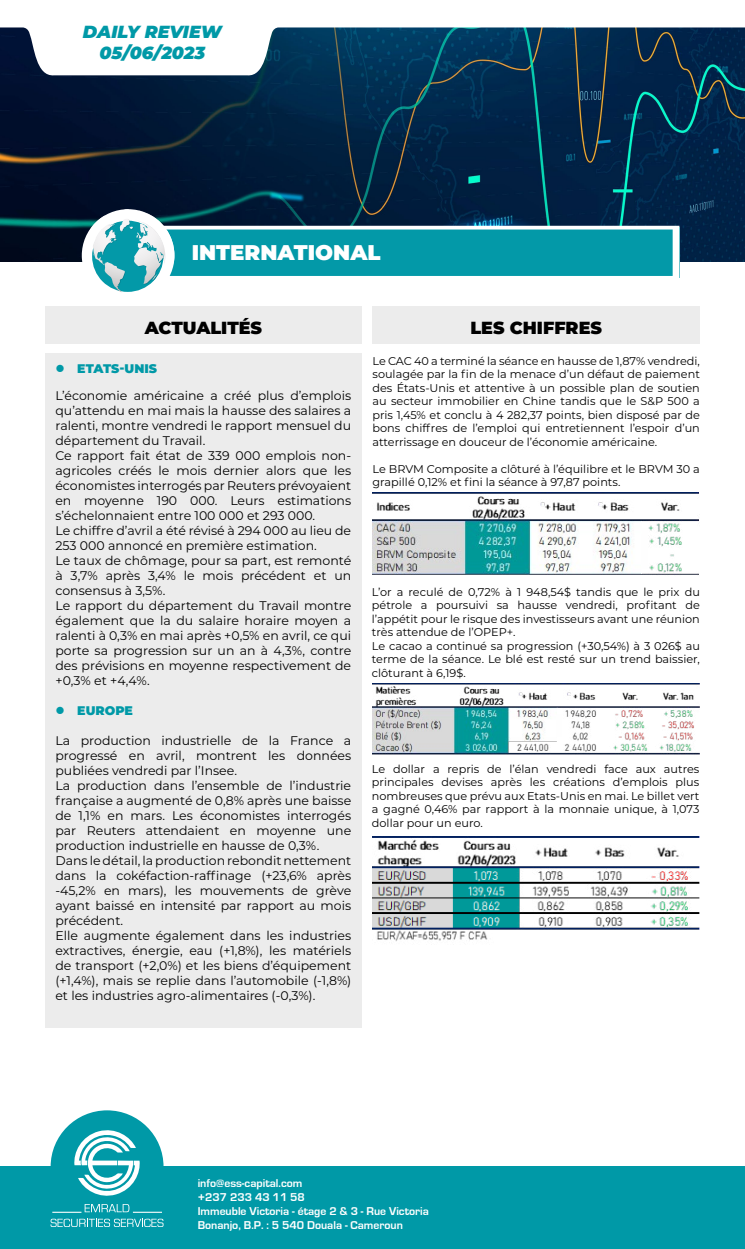
<style>
.page{position:relative;width:745px;height:1249px;background:#fff}
.page>*{position:absolute;margin:0;border:0;box-sizing:border-box;transform-origin:0 0}
.t1{font:900 21.25px "Montserrat";color:#fff}
.t2{font:900 17.5px "Montserrat";color:#000}
.t3{font:italic 900 17.5px/21px "Montserrat";color:#0099a7;text-align:center}
.t4{font:12.5px/15px "Montserrat";color:#000}
.t5{font:900 12.5px "Montserrat";color:#0099a7}
.t6{font:700 11.75px/14px "Eurostile";color:#fff}
.t7{font:11.25px/13.5px "Montserrat";color:#000;text-align:justify}
.s1{color:#0099a7}
.s2{font-weight:900;color:#0099a7}
</style>
<div class="page">
<img style="left:0;top:77px;width:744px;height:184px">
<svg style="left:84px;top:209px;width:595px;height:83px"></svg>
<div style="left:45px;top:354px;width:316px;height:674px;background:#ececec"></div>
<svg style="left:0;top:27px;width:744px;height:50px"></svg>
<div style="left:51px;top:1110px;width:112px;height:113px;background:#0099a7;border-radius:50%"></div>
<div style="left:0;top:1167px;width:744px;height:82px;background:#0099a7"></div>
<svg style="left:50px;top:1218px;width:113px;height:9px"></svg>
<svg style="left:74px;top:1130px;width:66px;height:82px"></svg>
<hr style="left:133px;top:1211px;width:29px;height:2px;background:#fff">
<hr style="left:52px;top:1211px;width:29px;height:2px;background:#fff">
<div style="left:45px;top:307px;width:316px;height:37px;background:#ececec"></div>
<div style="left:372px;top:307px;width:327px;height:37px;background:#ececec"></div>
<img style="left:372px;top:493px;width:327px;height:82px">
<img style="left:372px;top:683px;width:327px;height:72px">
<img style="left:372px;top:836px;width:327px;height:105px">
<h2 class="t3" style="left:83px;top:20px;width:140px">DAILY REVIEW<br>05/06/2023</h2>
<h1 class="t1" style="left:191px;top:236px;width:190px">INTERNATIONAL</h1>
<h2 class="t2" style="left:145px;top:315px;width:119px">ACTUALITÉS</h2>
<h2 class="t2" style="left:470px;top:315px;width:133px">LES CHIFFRES</h2>
<p class="t4" style="left:55px;top:355px;width:297px;line-height:27px"><span class="s1">●</span> <span class="s2">ETATS-UNIS<br></span>L’économie américaine a créé plus d’emplois</p>
<p class="t4" style="left:55px;top:403px;width:297px">qu’attendu en mai mais la hausse des salaires a ralenti, montre vendredi le rapport mensuel du département du Travail.<br>Ce rapport fait état de 339 000 emplois non&shy;agricoles créés le mois dernier alors que les économistes interrogés par Reuters prévoyaient en moyenne 190 000. Leurs estimations s’échelonnaient entre 100 000 et 293 000.<br>Le chiffre d’avril a été révisé à 294 000 au lieu de 253 000 annoncé en première estimation.<br>Le taux de chômage, pour sa part, est remonté à 3,7% après 3,4% le mois précédent et un consensus à 3,5%.<br>Le rapport du département du Travail montre également que la du salaire horaire moyen a ralenti à 0,3% en mai après +0,5% en avril, ce qui porte sa progression sur un an à 4,3%, contre des prévisions en moyenne respectivement de +0,3% et +4,4%.</p>
<p class="t5" style="left:55px;top:701px;width:79px">● EUROPE</p>
<p class="t4" style="left:55px;top:733px;width:297px">La production industrielle de la France a progressé en avril, montrent les données publiées vendredi par l’Insee.<br>La production dans l’ensemble de l’industrie française a augmenté de 0,8% après une baisse de 1,1% en mars. Les économistes interrogés par Reuters attendaient en moyenne une production industrielle en hausse de 0,3%.<br>Dans le détail, la production rebondit nettement dans la cokéfaction-raffinage (+23,6% après -45,2% en mars), les mouvements de grève ayant baissé en intensité par rapport au mois précédent.<br>Elle augmente également dans les industries extractives, énergie, eau (+1,8%), les matériels de transport (+2,0%) et les biens d’équipement (+1,4%), mais se replie dans l’automobile (-1,8%) et les industries agro-alimentaires (-0,3%).</p>
<p class="t7" style="left:372px;top:354px;width:329px">Le CAC 40 a terminé la séance en hausse de 1,87% vendredi, soulagée par la fin de la menace d’un défaut de paiement des États-Unis et attentive à un possible plan de soutien au secteur immobilier en Chine tandis que le S&amp;P 500 a pris 1,45% et conclu à 4 282,37 points, bien disposé par de bons chiffres de l’emploi qui entretiennent l’espoir d’un atterrissage en douceur de l’économie américaine.</p>
<p class="t7" style="left:372px;top:462px;width:329px">Le BRVM Composite a clôturé à l’équilibre et le BRVM 30 a grapillé 0,12% et fini la séance à 97,87 points.</p>
<p class="t7" style="left:371px;top:585px;width:329px;text-align:left">L’or a reculé de 0,72% à 1 948,54$ tandis que le prix du pétrole a poursuivi sa hausse vendredi, profitant de l’appétit pour le risque des investisseurs avant une réunion très attendue de l’OPEP+.<br>Le cacao a continué sa progression (+30,54%) à 3 026$ au terme de la séance. Le blé est resté sur un trend baissier, clôturant à 6,19$.</p>
<p class="t7" style="left:371px;top:761px;width:329px">Le dollar a repris de l’élan vendredi face aux autres principales devises après les créations d’emplois plus nombreuses que prévu aux Etats-Unis en mai. Le billet vert a gagné 0,46% par rapport à la monnaie unique, à 1,073 dollar pour un euro.</p>
<p class="t6" style="left:197px;top:1176px;width:232px">info@ess-capital.com<br>+237 233 43 11 58<br>Immeuble Victoria - étage 2 &amp; 3 - Rue Victoria<br>Bonanjo, B.P. : 5 540 Douala - Cameroun</p>
</div>
